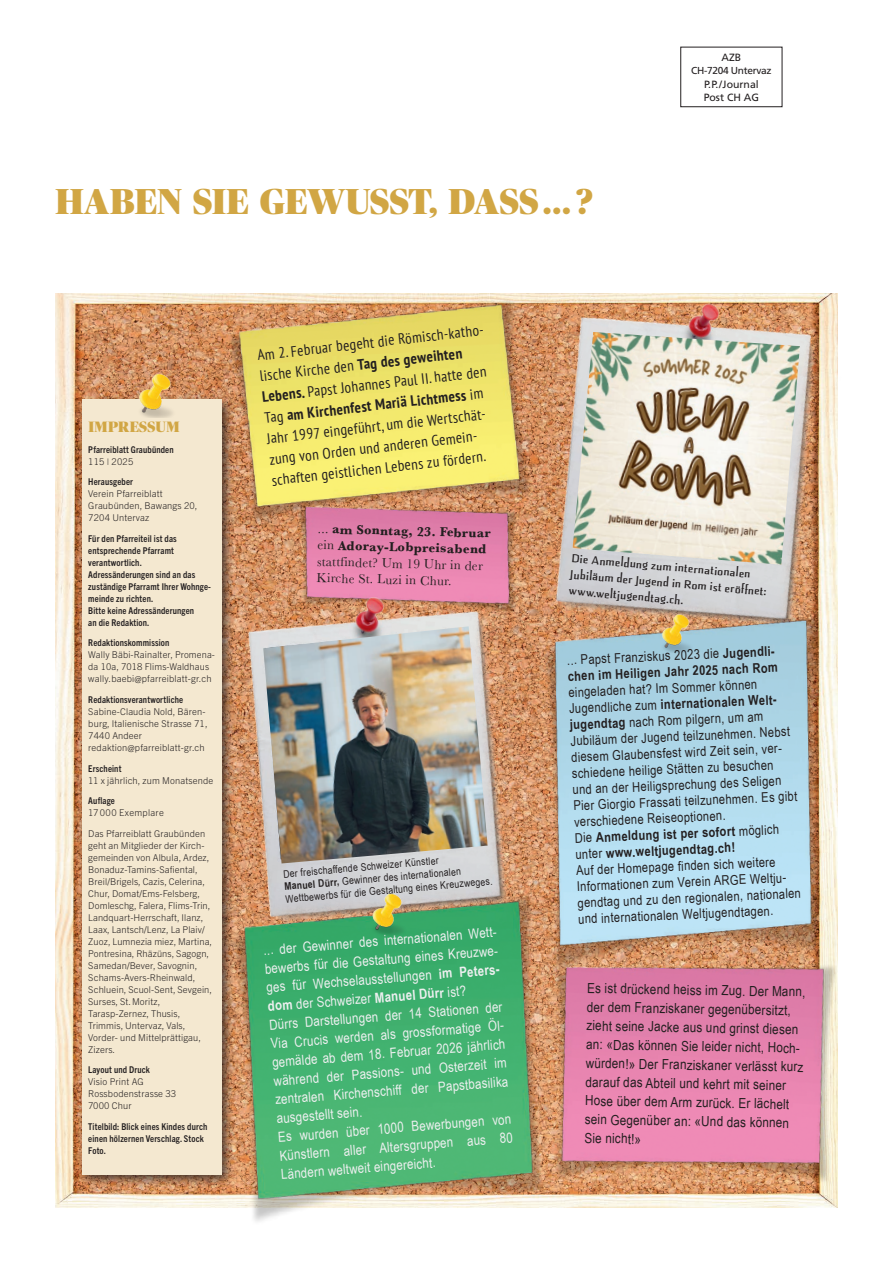
<style>
.page{position:relative;width:893px;height:1263px;background:#fff}
.page>*{position:absolute;margin:0;border:0;box-sizing:border-box;transform-origin:0 0}
.t1{font:900 36px "Publico Banner";letter-spacing:.015em;color:#d1a644}
.t2{font:condensed 15px/21.1px "PT Sans";color:#231f20}
.t3{font:900 15px "Publico Banner";letter-spacing:.025em;color:#d1a644}
.t4{font:14.1px/18.8px "Arial Narrow";color:#edefef}
.t5{font:13.95px/18.8px "Arial Narrow";color:#231f20}
.t6{font:13.5px/16.2px "Arial Narrow";color:#231f20}
.t7{font:13.5px/16.2px "Baskerville";color:#231f20}
.t8{font:13.5px/16.2px "Pilsner";color:#231f20}
.t9{font:700 13.5px/16.4px "Arial Narrow";color:#231f20}
.t10{font:10.5px/12.6px "Arial Narrow";color:#231f20}
.t11{font:10.5px/13.5px "Frutiger LT Std";color:#231f20}
.t12{font:10.2px "Frutiger LT Std";letter-spacing:-.03em;color:#231f20}
.t13{font:300 9.3px/12px "Trade Gothic Next LT Pro";letter-spacing:.01em;color:#231f20}
.t14{font:700 condensed 9.3px/12px "Trade Gothic Next LT Pro";letter-spacing:.015em;color:#231f20}
.s1{font-weight:300;font-stretch:normal}
.s2{font-family:"Brandon Grotesque";font-weight:300;font-stretch:normal}
.s3{font-weight:700}
.s4{font-weight:400}
</style>
<div class="page">
<img style="left:55px;top:293px;width:219px;height:915px">
<div style="left:77px;top:394px;width:158px;height:794px;background:#231f20;opacity:.75"></div>
<div style="left:82px;top:399px;width:139px;height:776px;background:#f4e8d0"></div>
<img style="left:132px;top:369px;width:45px;height:49px">
<div style="left:680px;top:47px;width:102px;height:60px;border:1px solid #231f20"></div>
<img style="left:205px;top:293px;width:297px;height:241px">
<img style="left:560px;top:996px;width:278px;height:212px">
<img style="left:211px;top:939px;width:349px;height:283px">
<img style="left:274px;top:487px;width:228px;height:89px">
<img style="left:502px;top:293px;width:336px;height:303px">
<img style="left:573px;top:332px;width:227px;height:233px">
<img style="left:221px;top:576px;width:314px;height:363px">
<img style="left:263px;top:626px;width:225px;height:237px">
<img style="left:365px;top:890px;width:51px;height:51px">
<img style="left:518px;top:596px;width:320px;height:400px">
<img style="left:656px;top:610px;width:37px;height:43px">
<h1 class="t1" style="left:56px;top:181px;width:539px">HABEN SIE GEWUSST, DASS ... ?</h1>
<p class="t11" style="left:721px;top:50px;width:21px">AZB</p>
<p class="t12" style="left:691px;top:65px;width:82px">CH-7204 Untervaz</p>
<p class="t11" style="left:704px;top:77px;width:57px">P.P./Journal<br>Post CH AG</p>
<h2 class="t3" style="left:88px;top:419px;width:93px">IMPRESSUM</h2>
<p class="t14" style="left:88px;top:443px;width:87px">Pfarreiblatt Graubünden<br><span class="s1">115</span> <span class="s2">I</span> <span class="s1">2025</span></p>
<p class="t14" style="left:88px;top:475px;width:46px">Herausgeber</p>
<p class="t13" style="left:88px;top:487px;width:111px">Verein Pfarreiblatt<br>Graubünden, Bawangs 20,<br>7204 Untervaz</p>
<p class="t14" style="left:88px;top:532px;width:124px">Für den Pfarreiteil ist das entsprechende Pfarramt verantwortlich.<br>Adressänderungen sind an das zuständige Pfarramt Ihrer Wohnge&shy;meinde zu richten.<br>Bitte keine Adressänderungen<br>an die Redaktion.</p>
<p class="t14" style="left:88px;top:636px;width:83px">Redaktionskommission</p>
<p class="t13" style="left:88px;top:648px;width:128px">Wally Bäbi-Rainalter, Promena&shy;da 10a, 7018 Flims-Waldhaus wally.baebi@pfarreiblatt-gr.ch</p>
<p class="t14" style="left:88px;top:693px;width:96px">Redaktionsverantwortliche</p>
<p class="t13" style="left:88px;top:705px;width:121px">Sabine-Claudia Nold, Bären&shy;burg, Italienische Strasse 71,<br>7440 Andeer redaktion@pfarreiblatt-gr.ch</p>
<p class="t14" style="left:88px;top:761px;width:35px">Erscheint</p>
<p class="t13" style="left:88px;top:773px;width:127px">11 x jährlich, zum Monatsende</p>
<p class="t14" style="left:88px;top:794px;width:28px">Auflage</p>
<p class="t13" style="left:88px;top:806px;width:77px">17 000 Exemplare</p>
<p class="t13" style="left:88px;top:826px;width:125px">Das Pfarreiblatt Graubünden geht an Mitglieder der Kirch---- gemeinden von Albula, Ardez,<br>Bonaduz-Tamins-Safiental,<br>Breil/Brigels, Cazis, Celerina,<br>Chur, Domat/Ems-Felsberg,<br>Domleschg, Falera, Flims-Trin,<br>Landquart-Herrschaft, Ilanz,<br>Laax, Lantsch/Lenz, La Plaiv/<br>Zuoz, Lumnezia miez, Martina,<br>Pontresina, Rhäzüns, Sagogn,<br>Samedan/Bever, Savognin,<br>Schams-Avers-Rheinwald,<br>Schluein, Scuol-Sent, Sevgein,<br>Surses, St.Moritz,<br>Tarasp-Zernez, Thusis,<br>Trimmis, Untervaz, Vals,<br>Vorder- und Mittelprättigau,<br>Zizers.</p>
<p class="t14" style="left:88px;top:1063px;width:63px">Layout und Druck</p>
<p class="t13" style="left:88px;top:1075px;width:89px">Visio Print AG<br>Rossbodenstrasse 33<br>7000 Chur</p>
<p class="t14" style="left:88px;top:1119px;width:121px">Titelbild: Blick eines Kindes durch einen hölzernen Verschlag. Stock<br>Foto.</p>
<h2 class="t2" style="left:256px;top:343px;width:232px;line-height:21.6px;rotate:-6deg">Am 2. Februar begeht die Römisch-katho&shy;lische Kirche den <span class="s3">Tag des geweihten</span></h2>
<h2 class="t2" style="left:261px;top:385px;width:227px;rotate:-6deg"><span class="s3">Lebens.</span> Papst Johannes Paul II. hatte den Tag <span class="s3">am Kirchenfest Mariä Lichtmess</span> im Jahr 1997 eingeführt, um die Wertschät&shy;zung von Orden und anderen Gemein&shy;schaften geistlichen Lebens zu fördern.</h2>
<h3 class="t7" style="left:318px;top:521px;width:175px;rotate:1deg">... <span class="s3">am Sonntag, 23. Februar </span>ein <span class="s3">Adoray-Lobpreisabend </span>stattfindet? Um 19 Uhr in der<br>Kirche St. Luzi in Chur.</h3>
<p class="t10" style="left:283px;top:867px;width:209px;rotate:-5deg">Der freischaffende Schweizer Künstler<br><span class="s3">Manuel Dürr,</span> Gewinner des internationalen<br>Wettbewerbs für die Gestaltung eines Kreuzweges.</p>
<p class="t4" style="left:261px;top:941px;width:240px;rotate:-5deg">... der Gewinner des internationalen Wett&shy;bewerbs für die Gestaltung eines Kreuzwe&shy;ges für Wechselausstellungen <span class="s3">im Peters&shy;dom</span> der Schweizer <span class="s3">Manuel Dürr</span> ist?<br>Dürrs Darstellungen der 14 Stationen der Via Crucis werden als grossformatige Öl&shy;gemälde ab dem 18. Februar 2026 jährlich während der Passions- und Osterzeit im zentralen Kirchenschiff der Papstbasilika ausgestellt sein.<br>Es wurden über 1000 Bewerbungen von Künstlern aller Altersgruppen aus 80<br>Ländern weltweit eingereicht.</p>
<h3 class="t8" style="left:572px;top:549px;width:198px;rotate:5deg">Die Anmeldung zum internationalen<br>Jubiläum der Jugend in Rom ist eröffnet: www.weltjugendtag.ch.</h3>
<h3 class="t9" style="left:566px;top:652px;width:213px;rotate:-3deg"><span class="s4">... Papst Franziskus 2023 die</span> Jugendli&shy;chen im Heiligen Jahr 2025 nach Rom</h3>
<p class="t6" style="left:566px;top:685px;width:226px;rotate:-3deg">eingeladen hat? Im Sommer können Jugendliche zum <span class="s3">internationalen Welt&shy;jugendtag</span> nach Rom pilgern, um am Jubiläum der Jugend teilzunehmen. Nebst diesem Glaubensfest wird Zeit sein, ver&shy;schiedene heilige Stätten zu besuchen<br>und an der Heiligsprechung des Seligen Pier Giorgio Frassati teilzunehmen. Es gibt verschiedene Reiseoptionen.<br>Die <span class="s3">Anmeldung ist per sofort</span> möglich unter <span class="s3">www.weltjugendtag.ch!<br></span>Auf der Homepage finden sich weitere Informationen zum Verein ARGE Weltju&shy;gendtag und zu den regionalen, nationalen und internationalen Weltjugendtagen.</p>
<p class="t5" style="left:587px;top:978px;width:220px;rotate:1deg">Es ist drückend heiss im Zug. Der Mann, der dem Franziskaner gegenübersitzt, zieht seine Jacke aus und grinst diesen an: «Das können Sie leider nicht, Hoch&shy;würden!» Der Franziskaner verlässt kurz darauf das Abteil und kehrt mit seiner Hose über dem Arm zurück. Er lächelt sein Gegenüber an: «Und das können Sie nicht!»</p>
</div>
